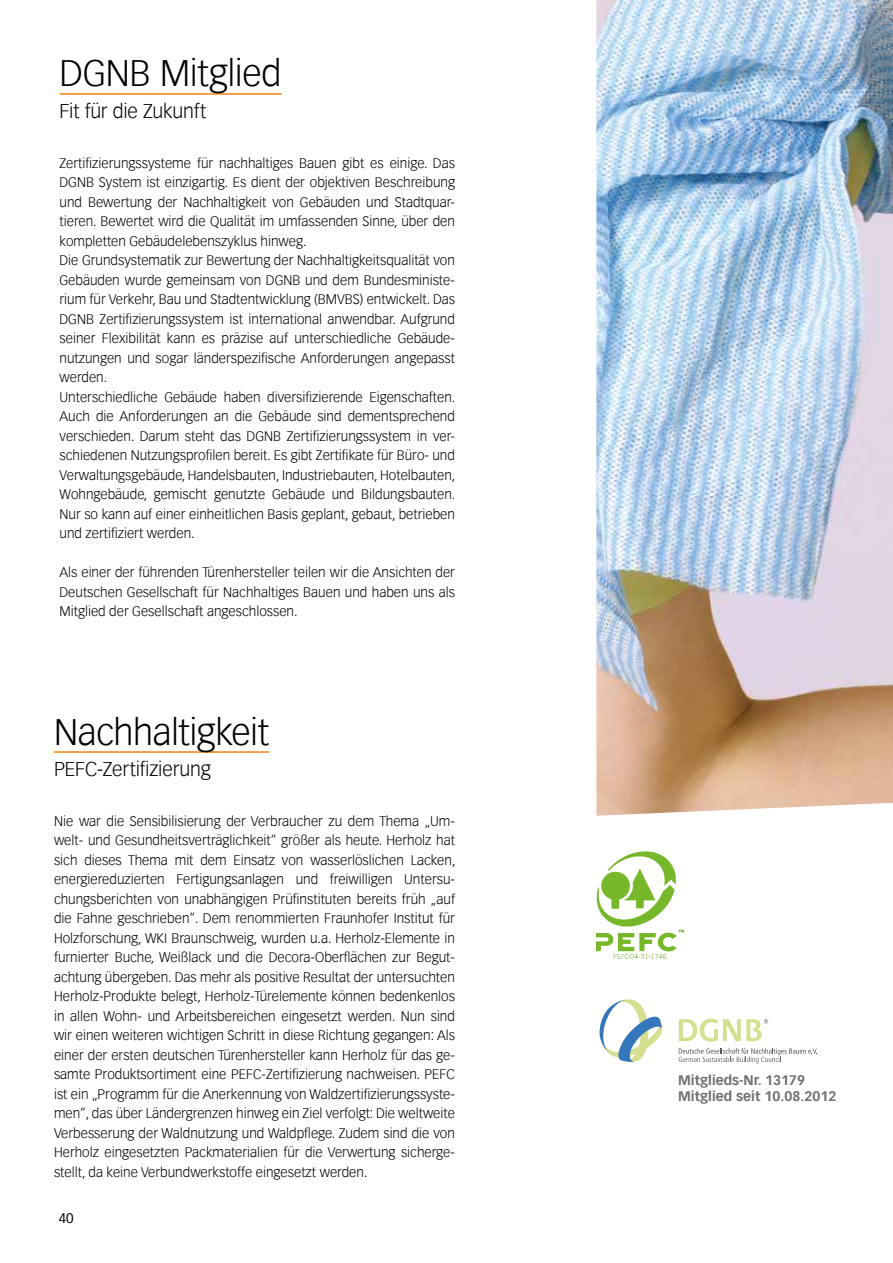
<style>
.page{position:relative;width:893px;height:1263px;background:#fff}
.page>*{position:absolute;margin:0;border:0;box-sizing:border-box;transform-origin:0 0}
.t1{font:300 36px "Vectora Com";letter-spacing:-.01em;color:#000}
.t2{font:300 19.5px "Vectora Com";letter-spacing:-.01em;color:#000}
.t3{font:300 13.5px/19.5px "Vectora Com";color:#000;text-align:justify}
.t4{font:700 13.5px/16.2px "Vectora Com";color:#706f6f}
.t5{font:13.5px "Vectora Com";color:#000}
</style>
<div class="page">
<hr style="left:54px;top:751px;width:215px;height:2px;background:#f08217">
<hr style="left:60px;top:93px;width:222px;height:2px;background:#f08217">
<img style="left:596px;top:851px;width:89px;height:107px">
<svg style="left:600px;top:999px;width:62px;height:63px"></svg>
<svg style="left:679px;top:1019px;width:89px;height:22px"></svg>
<svg style="left:679px;top:1048px;width:138px;height:15px"></svg>
<img style="left:596px;top:0;width:297px;height:816px">
<h1 class="t1" style="left:60px;top:52px;width:224px">DGNB Mitglied</h1>
<h2 class="t2" style="left:60px;top:100px;width:148px">Fit für die Zukunft</h2>
<p class="t3" style="left:60px;top:153px;width:397px;text-align:left">Zertifizierungssysteme für nachhaltiges Bauen gibt es einige. Das DGNB System ist einzigartig. Es dient der objektiven Beschreibung und Bewertung der Nachhaltigkeit von Gebäuden und Stadtquar&shy;tieren. Bewertet wird die Qualität im umfassenden Sinne, über den kompletten Gebäudelebenszyklus hinweg.<br>Die Grundsystematik zur Bewertung der Nachhaltigkeitsqualität von Gebäuden wurde gemeinsam von DGNB und dem Bundesministe&shy;rium für Verkehr, Bau und Stadtentwicklung (BMVBS) entwickelt. Das DGNB Zertifizierungssystem ist international anwendbar. Aufgrund seiner Flexibilität kann es präzise auf unterschiedliche Gebäude&shy;nutzungen und sogar länderspezifische Anforderungen angepasst werden.<br>Unterschiedliche Gebäude haben diversifizierende Eigenschaften.<br>Auch die Anforderungen an die Gebäude sind dementsprechend verschieden. Darum steht das DGNB Zertifizierungssystem in ver&shy;schiedenen Nutzungsprofilen bereit. Es gibt Zertifikate für Büro- und Verwaltungsgebäude, Handelsbauten, Industriebauten, Hotelbauten, Wohngebäude, gemischt genutzte Gebäude und Bildungsbauten.<br>Nur so kann auf einer einheitlichen Basis geplant, gebaut, betrieben und zertifiziert werden.</p>
<p class="t3" style="left:60px;top:563px;width:397px">Als einer der führenden Türenhersteller teilen wir die Ansichten der Deutschen Gesellschaft für Nachhaltiges Bauen und haben uns als Mitglied der Gesellschaft angeschlossen.</p>
<h1 class="t1" style="left:54px;top:710px;width:217px">Nachhaltigkeit</h1>
<h2 class="t2" style="left:54px;top:758px;width:158px">PEFC-Zertifizierung</h2>
<p class="t3" style="left:54px;top:811px;width:403px">Nie war die Sensibilisierung der Verbraucher zu dem Thema „Um&shy;welt- und Gesundheitsverträglichkeit“ größer als heute. Herholz hat sich dieses Thema mit dem Einsatz von wasserlöslichen Lacken, energiereduzierten Fertigungsanlagen und freiwilligen Untersu&shy;chungsberichten von unabhängigen Prüfinstituten bereits früh „auf die Fahne geschrieben“. Dem renommierten Fraunhofer Institut für Holzforschung, WKI Braunschweig, wurden u.a. Herholz-Elemente in furnierter Buche, Weißlack und die Decora-Oberflächen zur Begut&shy;achtung übergeben. Das mehr als positive Resultat der untersuchten Herholz-Produkte belegt, Herholz-Türelemente können bedenkenlos in allen Wohn- und Arbeitsbereichen eingesetzt werden. Nun sind wir einen weiteren wichtigen Schritt in diese Richtung gegangen: Als einer der ersten deutschen Türenhersteller kann Herholz für das ge&shy;samte Produktsortiment eine PEFC-Zertifizierung nachweisen. PEFC ist ein „Programm für die Anerkennung von Waldzertifizierungssyste&shy;men“, das über Ländergrenzen hinweg ein Ziel verfolgt: Die weltweite Verbesserung der Waldnutzung und Waldpflege. Zudem sind die von Herholz eingesetzten Packmaterialien für die Verwertung sicherge&shy;stellt, da keine Verbundwerkstoffe eingesetzt werden.</p>
<p class="t5" style="left:59px;top:1210px;width:17px">40</p>
<p class="t4" style="left:678px;top:1072px;width:160px">Mitglieds-Nr. 13179<br>Mitglied seit 10.08.2012</p>
</div>
